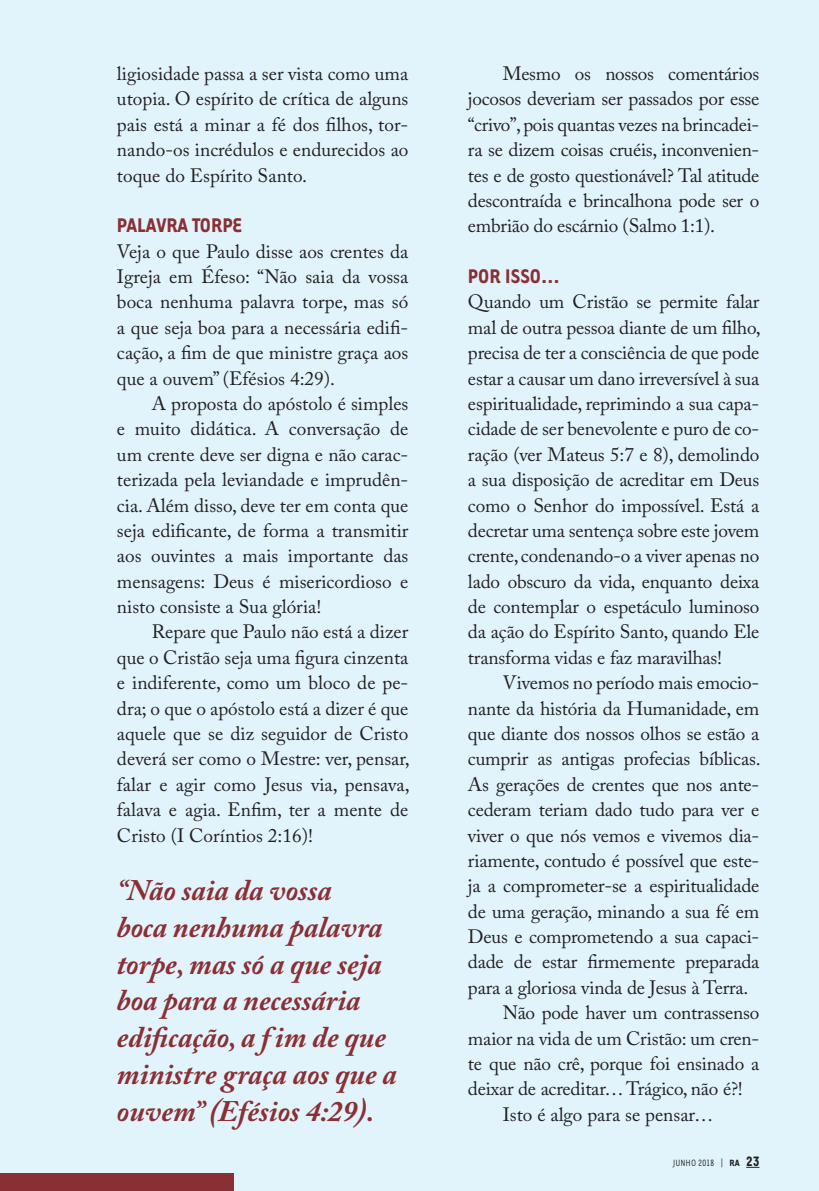
<style>
.page{position:relative;width:819px;height:1191px;background:#e1f4fc}
.page>*{position:absolute;margin:0;border:0;box-sizing:border-box;transform-origin:0 0}
.destaques_grandes{font:italic 700 29.75px/36.8px "Adobe Caslon Pro";color:#8a2f34}
.texto_corrido{font:700 22.75px "Tarzana Nar OT";color:#8a2f34}
.texto_corrido-2{font:19.25px/25.4px "Adobe Caslon Pro";letter-spacing:-.005em;color:#231f20;text-align:justify}
.t1{font:10.5px "Tarzana Nar OT";color:#231f20}
.s1{font-weight:700}
.s2{font-weight:700;font-size:15.75px}
</style>
<div class="page">
<div style="left:0;top:1173px;width:234px;height:18px;background:#8a2f34"></div>
<svg style="left:746px;top:1167px;width:13px;height:1px"></svg>
<p class="texto_corrido-2" style="left:117px;top:61px;width:293px">ligiosidade passa a ser vista como uma utopia. O espírito de crítica de alguns pais está a minar a fé dos filhos, tor&shy;nando-os incrédulos e endurecidos ao toque do Espírito Santo.</p>
<p class="texto_corrido" style="left:117px;top:211px;width:127px">PALAVRA TORPE</p>
<p class="texto_corrido-2" style="left:117px;top:238px;width:293px">Veja o que Paulo disse aos crentes da Igreja em Éfeso: “Não saia da vossa boca nenhuma palavra torpe, mas só a que seja boa para a necessária edifi&shy;cação, a fim de que ministre graça aos que a ouvem” (Efésios 4:29).</p>
<p class="texto_corrido-2" style="left:117px;top:390px;width:293px;text-indent:35px">A proposta do apóstolo é simples e muito didática. A conversação de um crente deve ser digna e não carac&shy;terizada pela leviandade e imprudên&shy;cia. Além disso, deve ter em conta que seja edificante, de forma a transmitir aos ouvintes a mais importante das mensagens: Deus é misericordioso e nisto consiste a Sua glória!</p>
<p class="texto_corrido-2" style="left:117px;top:619px;width:294px;text-indent:35px">Repare que Paulo não está a dizer que o Cristão seja uma figura cinzenta e indiferente, como um bloco de pe&shy;dra; o que o apóstolo está a dizer é que aquele que se diz seguidor de Cristo deverá ser como o Mestre: ver, pensar, falar e agir como Jesus via, pensava, falava e agia. Enfim, ter a mente de Cristo (I Coríntios 2:16)!</p>
<p class="destaques_grandes" style="left:117px;top:871px;width:281px">“Não saia da vossa<br>boca nenhuma palavra torpe, mas só a que seja boa para a necessária edificação, a f im de que ministre graça aos que a ouvem” (Efésios 4:29).</p>
<p class="texto_corrido-2" style="left:468px;top:61px;width:293px;text-indent:35px">Mesmo os nossos comentários jocosos deveriam ser passados por esse “crivo”, pois quantas vezes na brincadei&shy;ra se dizem coisas cruéis, inconvenien&shy;tes e de gosto questionável? Tal atitude descontraída e brincalhona pode ser o embrião do escárnio (Salmo 1:1).</p>
<p class="texto_corrido" style="left:468px;top:262px;width:93px">POR ISSO…</p>
<p class="texto_corrido-2" style="left:468px;top:289px;width:294px">Quando um Cristão se permite falar mal de outra pessoa diante de um filho, precisa de ter a consciência de que pode estar a causar um dano irreversível à sua espiritualidade, reprimindo a sua capa&shy;cidade de ser benevolente e puro de co&shy;ração (ver Mateus 5:7 e 8), demolindo a sua disposição de acreditar em Deus como o Senhor do impossível. Está a decretar uma sentença sobre este jovem crente, condenando-o a viver apenas no lado obscuro da vida, enquanto deixa de contemplar o espetáculo luminoso da ação do Espírito Santo, quando Ele transforma vidas e faz maravilhas!</p>
<p class="texto_corrido-2" style="left:468px;top:670px;width:294px;text-indent:35px">Vivemos no período mais emocio&shy;nante da história da Humanidade, em que diante dos nossos olhos se estão a cumprir as antigas profecias bíblicas.<br>As gerações de crentes que nos ante&shy;cederam teriam dado tudo para ver e viver o que nós vemos e vivemos dia&shy;riamente, contudo é possível que este&shy;ja a comprometer-se a espiritualidade de uma geração, minando a sua fé em Deus e comprometendo a sua capaci&shy;dade de estar firmemente preparada para a gloriosa vinda de Jesus à Terra.</p>
<p class="texto_corrido-2" style="left:468px;top:999px;width:293px;text-indent:35px">Não pode haver um contrassenso maior na vida de um Cristão: um cren&shy;te que não crê, porque foi ensinado a deixar de acreditar… Trágico, não é?!</p>
<p class="texto_corrido-2" style="left:502px;top:1101px;width:212px">Isto é algo para se pensar…</p>
<p class="t1" style="left:672px;top:1156px;width:88px">JUNHO 2018 | <span class="s1">RA</span> <span class="s2">23</span></p>
</div>
